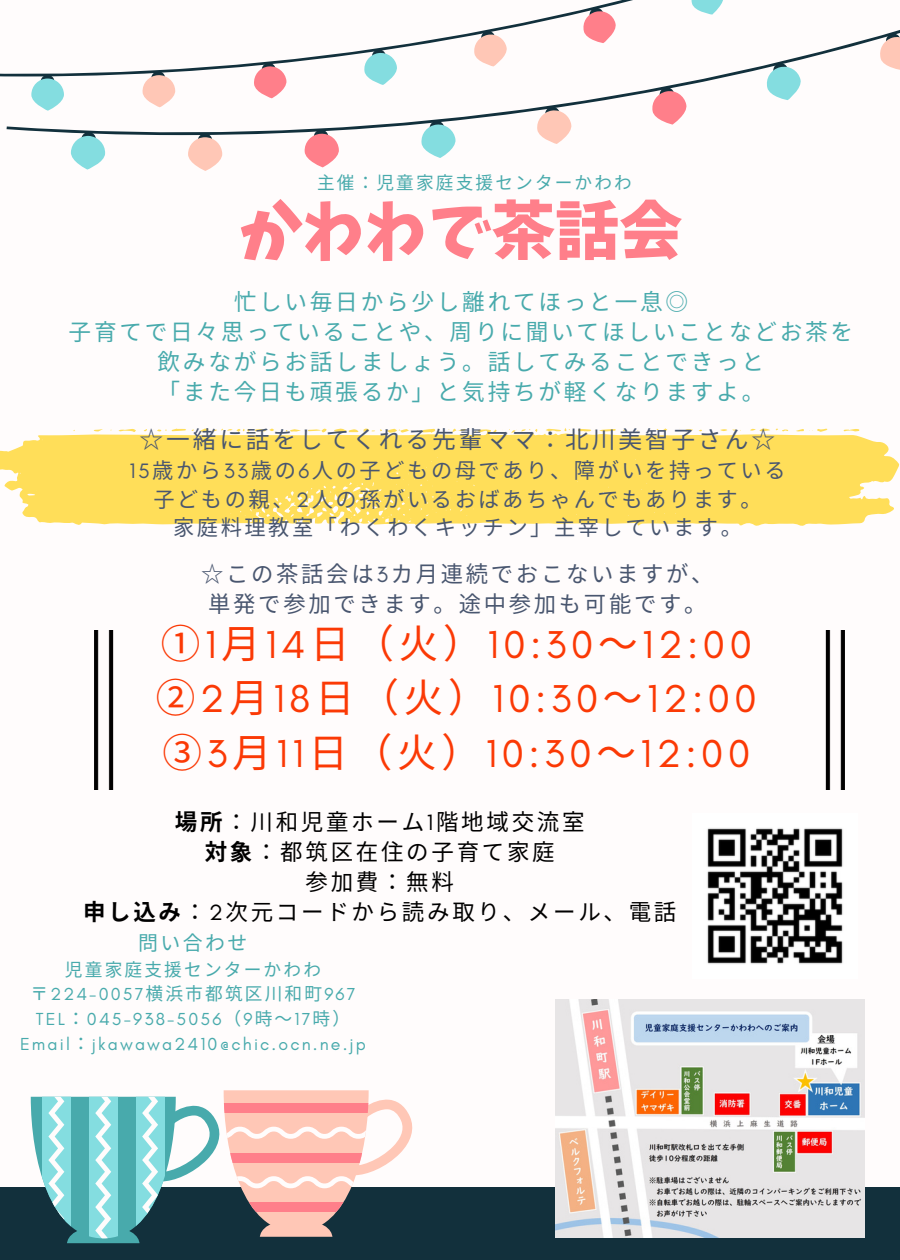
<style>
.page{position:relative;width:900px;height:1260px;background:#fff}
.page>*{position:absolute;margin:0;border:0;box-sizing:border-box;transform-origin:0 0}
.t1{font:63.75px "Keifont";color:#ff7f8a}
.t2{font:39.5px/54px "Glacial Indifference";letter-spacing:.12em;color:#fb3905}
.t3{font:23.75px "Noto Sans CJ Ksc";letter-spacing:.12em;color:#49566f}
.t4{font:22.75px/30px "Noto Sans CJ Ksc";letter-spacing:.12em;color:#48aaac;text-align:center}
.t5{font:22.5px/30px "Noto Sans CJ Ksc";letter-spacing:.12em;color:#000;text-align:center}
.t6{font:22.25px/29.8px "Noto Sans CJ Ksc";letter-spacing:.12em;color:#49566f;text-align:center}
.t7{font:21.25px/28.2px "Noto Sans CJ Ksc";letter-spacing:.12em;color:#49566f;text-align:center}
.t8{font:20px "Noto Sans CJ Ksc";color:#48aaac}
.t9{font:17.75px "Glacial Indifference";letter-spacing:.12em;color:#48aaac}
.t10{font:17.75px "Noto Sans CJ Ksc";letter-spacing:.12em;color:#48aaac}
.s1{font-family:"Glacial Indifference"}
.s2{font-family:"Noto Sans CJ Ksc"}
.s3{font-weight:700}
</style>
<div class="page">
<div style="left:0;top:1187px;width:900px;height:73px;background:#12303c"></div>
<svg style="left:31px;top:1090px;width:382px;height:153px"></svg>
<svg style="left:7px;top:30px;width:893px;height:118px"></svg>
<svg style="left:81px;top:132px;width:15px;height:6px"></svg>
<div style="left:70px;top:136px;width:35px;height:34px;background:#84dde0;border-radius:50%"></div>
<svg style="left:198px;top:133px;width:14px;height:5px"></svg>
<div style="left:188px;top:137px;width:34px;height:34px;background:#ffc7b6;border-radius:50%"></div>
<svg style="left:304px;top:129px;width:36px;height:38px"></svg>
<svg style="left:421px;top:120px;width:35px;height:38px"></svg>
<svg style="left:536px;top:106px;width:37px;height:38px"></svg>
<svg style="left:651px;top:89px;width:37px;height:36px"></svg>
<svg style="left:765px;top:62px;width:38px;height:38px"></svg>
<svg style="left:878px;top:32px;width:22px;height:38px"></svg>
<svg style="left:0;top:0;width:775px;height:89px"></svg>
<svg style="left:41px;top:75px;width:14px;height:6px"></svg>
<div style="left:31px;top:79px;width:33px;height:32px;background:#84dde0;border-radius:50%"></div>
<svg style="left:142px;top:71px;width:34px;height:36px"></svg>
<svg style="left:253px;top:62px;width:34px;height:37px"></svg>
<svg style="left:363px;top:49px;width:35px;height:36px"></svg>
<svg style="left:473px;top:30px;width:35px;height:36px"></svg>
<svg style="left:582px;top:6px;width:36px;height:37px"></svg>
<svg style="left:690px;top:0;width:36px;height:15px"></svg>
<img style="left:555px;top:999px;width:309px;height:238px">
<img style="left:94px;top:630px;width:750px;height:159px">
<svg style="left:0;top:428px;width:899px;height:98px;fill:#ffde59"></svg>
<img style="left:707px;top:828px;width:136px;height:136px">
<p class="t10" style="left:317px;top:168px;width:316px">主催： 児童家庭支援センターかわわ</p>
<p class="t1" style="left:239px;top:199px;width:445px">かわわで茶話会</p>
<h1 class="t4" style="left:69px;top:285px;width:786px">忙しい毎日から少し離れてほっと一息◎<br>子育てで日々思っていることや、周りに聞いてほしいことなどお茶を飲みながらお話しましょう。話してみることできっと<br>「また今日も頑張るか」と気持ちが軽くなりますよ。</h1>
<h2 class="t3" style="left:140px;top:421px;width:637px">☆一緒に話をしてくれる先輩ママ： 北川美智子さん☆</h2>
<h2 class="t7" style="left:129px;top:455px;width:658px"><span class="s1">15</span>歳から<span class="s1">33</span>歳の<span class="s1">6</span>人の子どもの母であり、障がいを持っている子どもの親、<span class="s1">2</span>人の孫がいるおばあちゃんでもあります。<br>家庭料理教室「わくわくキッチン」主宰しています。</h2>
<p class="t6" style="left:201px;top:558px;width:514px">☆この茶話会は<span class="s1">3</span>カ月連続でおこないますが、単発で参加できます。途中参加も可能です。</p>
<p class="t2" style="left:156px;top:618px;width:602px"><span class="s2">①</span>1<span class="s2">月</span> 14<span class="s2">日（火）</span>10:30<span class="s2">～</span>12:00<br><span class="s2">②</span>2<span class="s2">月</span> 18<span class="s2">日（火）</span>10:30<span class="s2">～</span>12:00<br><span class="s2">③</span>3<span class="s2">月</span> 11<span class="s2">日（火）</span>10:30<span class="s2">～</span>12:00</p>
<p class="t5" style="left:83px;top:806px;width:593px"><span class="s3">場所</span>： 川和児童ホーム<span class="s1">1</span>階地域交流室<br><span class="s3">対象</span>： 都筑区在住の子育て家庭<br>参加費： 無料<br><span class="s3">申し込み</span>： <span class="s1">2</span>次元コードから読み取り、メール、電話</p>
<h3 class="t8" style="left:138px;top:927px;width:111px">問い合わせ</h3>
<p class="t10" style="left:65px;top:955px;width:258px">児童家庭支援センターかわわ</p>
<h2 class="t9" style="left:30px;top:984px;width:327px"><span class="s2">〒</span>224-0057<span class="s2">横浜市都筑区川和町</span>967</h2>
<h2 class="t9" style="left:36px;top:1008px;width:316px">TEL<span class="s2">：</span> 045-938-5056<span class="s2">（</span>9<span class="s2">時～</span>17<span class="s2">時）</span></h2>
<p class="t9" style="left:20px;top:1033px;width:348px">Email<span class="s2">：</span> jkawawa2410@chic.ocn.ne.jp</p>
</div>
